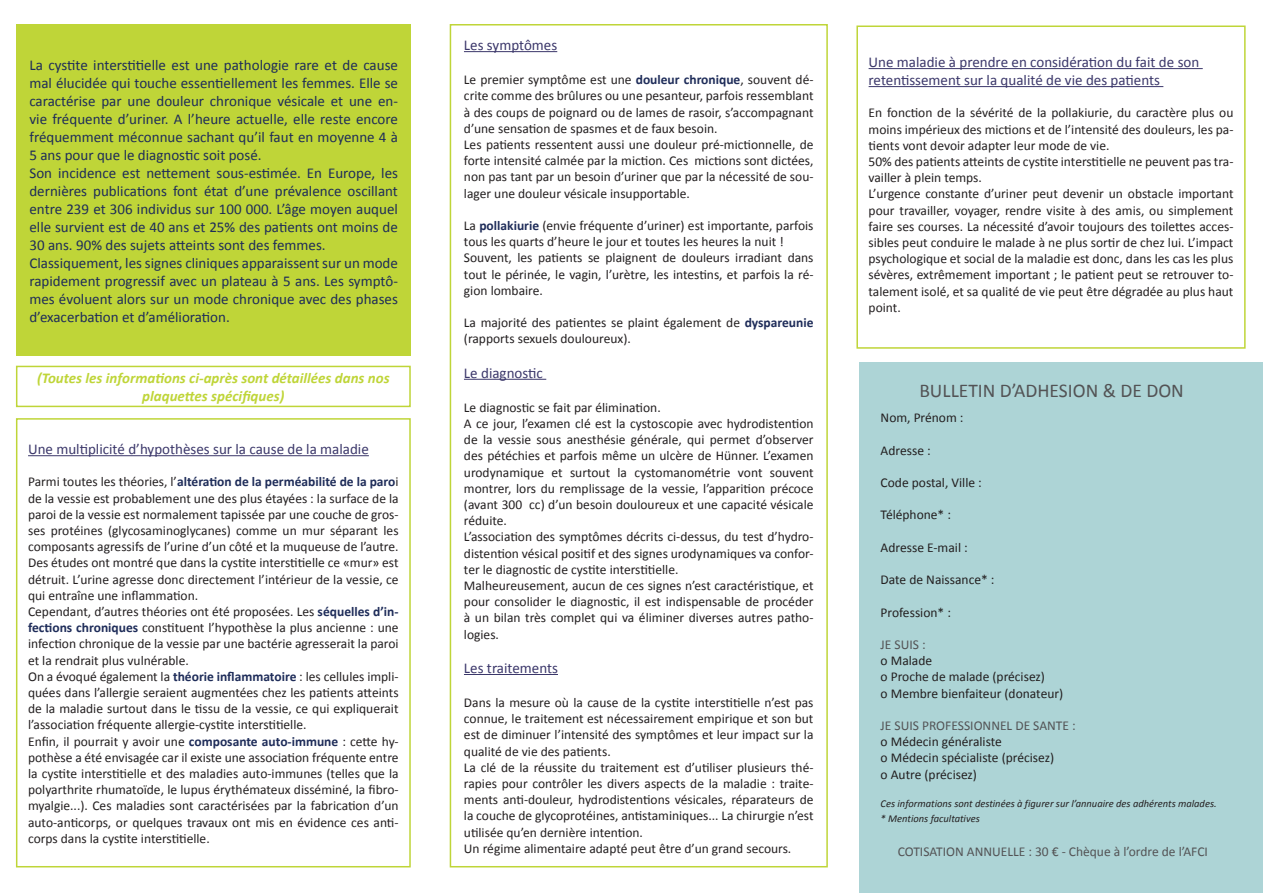
<style>
.page{position:relative;width:1263px;height:893px;background:#fff}
.page>*{position:absolute;margin:0;border:0;box-sizing:border-box;transform-origin:0 0}
.CADRE_general{font:19.5px "Calibri";color:#535355}
.CADRE_definition{font:15px/18px "Calibri";color:#1e2c59;text-align:justify}
.Sous-Titres{font:15px "Calibri";color:#3b376a}
.CADRE_general-2{font:15px "Calibri";color:#3b376a}
.CADRE_general-3{font:italic 700 15px "Calibri";color:#bfd538}
.CADRE_general-4{font:13.5px/16.2px "Calibri";color:#231f20;text-align:justify}
.CADRE_general-5{font:13.5px "Calibri";color:#535355}
.CADRE_general-6{font:italic 10.5px "Calibri";color:#231f20}
.s1{font-weight:700;color:#1e2c59}
</style>
<div class="page">
<div style="left:859px;top:362px;width:404px;height:531px;background:#add4d6"></div>
<div style="left:17px;top:25px;width:394px;height:331px;background:#bfd538"></div>
<hr style="left:28px;top:455px;width:341px;height:1px;background:#3b376a">
<div style="left:16px;top:418px;width:395px;height:449px;border:2px solid #bfd538"></div>
<div style="left:16px;top:366px;width:395px;height:41px;border:2px solid #bfd538"></div>
<hr style="left:464px;top:51px;width:93px;height:1px;background:#3b376a">
<hr style="left:464px;top:379px;width:82px;height:1px;background:#3b376a">
<hr style="left:464px;top:674px;width:94px;height:1px;background:#3b376a">
<div style="left:450px;top:24px;width:378px;height:843px;border:2px solid #bfd538"></div>
<hr style="left:868px;top:68px;width:335px;height:1px;background:#3b376a">
<hr style="left:868px;top:86px;width:295px;height:1px;background:#3b376a">
<div style="left:856px;top:26px;width:389px;height:323px;border:2px solid #bfd538"></div>
<p class="CADRE_definition" style="left:29px;top:55px;width:370px">La cystite interstitielle est une pathologie rare et de cause mal élucidée qui touche essentiellement les femmes. Elle se caractérise par une douleur chronique vésicale et une en&shy;vie fréquente d’uriner. A l’heure actuelle, elle reste encore fréquemment méconnue sachant qu’il faut en moyenne 4 à 5 ans pour que le diagnostic soit posé.</p>
<p class="CADRE_definition" style="left:29px;top:163px;width:370px">Son incidence est nettement sous-estimée. En Europe, les dernières publications font état d’une prévalence oscillant entre 239 et 306 individus sur 100 000. L’âge moyen auquel elle survient est de 40 ans et 25% des patients ont moins de 30 ans. 90% des sujets atteints sont des femmes.</p>
<p class="CADRE_definition" style="left:29px;top:253px;width:370px">Classiquement, les signes cliniques apparaissent sur un mode rapidement progressif avec un plateau à 5 ans. Les symptô&shy;mes évoluent alors sur un mode chronique avec des phases d’exacerbation et d’amélioration.</p>
<p class="CADRE_general-3" style="left:37px;top:369px;width:354px">(Toutes les informations ci-après sont détaillées dans nos</p>
<p class="CADRE_general-3" style="left:142px;top:387px;width:144px">plaquettes spécifiques)</p>
<p class="Sous-Titres" style="left:28px;top:440px;width:342px">Une multiplicité d’hypothèses sur la cause de la maladie</p>
<p class="CADRE_general-4" style="left:28px;top:473px;width:372px">Parmi toutes les théories, l’<span class="s1">altération de la perméabilité de la paro</span>i de la vessie est probablement une des plus étayées : la surface de la paroi de la vessie est normalement tapissée par une couche de gros&shy;ses protéines (glycosaminoglycanes) comme un mur séparant les composants agressifs de l’urine d’un côté et la muqueuse de l’autre.<br>Des études ont montré que dans la cystite interstitielle ce «mur» est détruit. L’urine agresse donc directement l’intérieur de la vessie, ce qui entraîne une inflammation.</p>
<p class="CADRE_general-4" style="left:28px;top:603px;width:372px">Cependant, d’autres théories ont été proposées. Les <span class="s1">séquelles d’in&shy;fections chroniques</span> constituent l’hypothèse la plus ancienne : une infection chronique de la vessie par une bactérie agresserait la paroi et la rendrait plus vulnérable.</p>
<p class="CADRE_general-4" style="left:28px;top:668px;width:372px">On a évoqué également la <span class="s1">théorie inflammatoire</span> : les cellules impli&shy;quées dans l’allergie seraient augmentées chez les patients atteints de la maladie surtout dans le tissu de la vessie, ce qui expliquerait l’association fréquente allergie-cystite interstitielle.</p>
<p class="CADRE_general-4" style="left:28px;top:732px;width:372px">Enfin, il pourrait y avoir une <span class="s1">composante auto-immune</span> : cette hy&shy;pothèse a été envisagée car il existe une association fréquente entre la cystite interstitielle et des maladies auto-immunes (telles que la polyarthrite rhumatoïde, le lupus érythémateux disséminé, la fibro&shy;myalgie...). Ces maladies sont caractérisées par la fabrication d’un auto-anticorps, or quelques travaux ont mis en évidence ces anti&shy;corps dans la cystite interstitielle.</p>
<p class="Sous-Titres" style="left:464px;top:36px;width:95px">Les symptômes</p>
<p class="CADRE_general-4" style="left:464px;top:71px;width:351px">Le premier symptôme est une <span class="s1">douleur chronique</span>, souvent dé&shy;crite comme des brûlures ou une pesanteur, parfois ressemblant à des coups de poignard ou de lames de rasoir, s’accompagnant d’une sensation de spasmes et de faux besoin.</p>
<p class="CADRE_general-4" style="left:464px;top:136px;width:351px">Les patients ressentent aussi une douleur pré-mictionnelle, de forte intensité calmée par la miction. Ces mictions sont dictées, non pas tant par un besoin d’uriner que par la nécessité de sou&shy;lager une douleur vésicale insupportable.</p>
<p class="CADRE_general-4" style="left:464px;top:217px;width:351px">La <span class="s1">pollakiurie</span> (envie fréquente d’uriner) est importante, parfois tous les quarts d’heure le jour et toutes les heures la nuit !</p>
<p class="CADRE_general-4" style="left:464px;top:249px;width:351px">Souvent, les patients se plaignent de douleurs irradiant dans tout le périnée, le vagin, l’urètre, les intestins, et parfois la ré&shy;gion lombaire.</p>
<p class="CADRE_general-4" style="left:464px;top:314px;width:351px">La majorité des patientes se plaint également de <span class="s1">dyspareunie </span>(rapports sexuels douloureux).</p>
<p class="Sous-Titres" style="left:464px;top:363px;width:80px">Le diagnostic</p>
<p class="CADRE_general-4" style="left:464px;top:399px;width:198px">Le diagnostic se fait par élimination.</p>
<p class="CADRE_general-4" style="left:464px;top:415px;width:351px">A ce jour, l’examen clé est la cystoscopie avec hydrodistention de la vessie sous anesthésie générale, qui permet d’observer des pétéchies et parfois même un ulcère de Hünner. L’examen urodynamique et surtout la cystomanométrie vont souvent montrer, lors du remplissage de la vessie, l’apparition précoce (avant 300 cc) d’un besoin douloureux et une capacité vésicale réduite.</p>
<p class="CADRE_general-4" style="left:464px;top:528px;width:351px">L’association des symptômes décrits ci-dessus, du test d’hydro&shy;distention vésical positif et des signes urodynamiques va confor&shy;ter le diagnostic de cystite interstitielle.</p>
<p class="CADRE_general-4" style="left:464px;top:577px;width:351px">Malheureusement, aucun de ces signes n’est caractéristique, et pour consolider le diagnostic, il est indispensable de procéder à un bilan très complet qui va éliminer diverses autres patho&shy;logies.</p>
<p class="Sous-Titres" style="left:464px;top:658px;width:96px">Les traitements</p>
<p class="CADRE_general-4" style="left:464px;top:694px;width:351px">Dans la mesure où la cause de la cystite interstitielle n’est pas connue, le traitement est nécessairement empirique et son but est de diminuer l’intensité des symptômes et leur impact sur la qualité de vie des patients.</p>
<p class="CADRE_general-4" style="left:464px;top:759px;width:351px">La clé de la réussite du traitement est d’utiliser plusieurs thé&shy;rapies pour contrôler les divers aspects de la maladie : traite&shy;ments anti-douleur, hydrodistentions vésicales, réparateurs de la couche de glycoprotéines, antistaminiques... La chirurgie n’est utilisée qu’en dernière intention.</p>
<p class="CADRE_general-4" style="left:464px;top:840px;width:329px">Un régime alimentaire adapté peut être d’un grand secours.</p>
<p class="CADRE_general-2" style="left:868px;top:53px;width:332px">Une maladie à prendre en considération du fait de son</p>
<p class="CADRE_general-2" style="left:868px;top:71px;width:293px">retentissement sur la qualité de vie des patients</p>
<p class="CADRE_general-4" style="left:868px;top:104px;width:366px">En fonction de la sévérité de la pollakiurie, du caractère plus ou moins impérieux des mictions et de l’intensité des douleurs, les pa&shy;tients vont devoir adapter leur mode de vie.</p>
<p class="CADRE_general-4" style="left:868px;top:153px;width:366px">50% des patients atteints de cystite interstitielle ne peuvent pas tra&shy;vailler à plein temps.</p>
<p class="CADRE_general-4" style="left:868px;top:185px;width:366px">L’urgence constante d’uriner peut devenir un obstacle important pour travailler, voyager, rendre visite à des amis, ou simplement faire ses courses. La nécessité d’avoir toujours des toilettes acces&shy;sibles peut conduire le malade à ne plus sortir de chez lui. L’impact psychologique et social de la maladie est donc, dans les cas les plus sévères, extrêmement important ; le patient peut se retrouver to&shy;talement isolé, et sa qualité de vie peut être dégradée au plus haut point.</p>
<p class="CADRE_general" style="left:919px;top:378px;width:266px">BULLETIN D’ADHESION &amp; DE DON</p>
<p class="CADRE_general-4" style="left:881px;top:409px;width:84px">Nom, Prénom :</p>
<p class="CADRE_general-4" style="left:881px;top:441px;width:52px">Adresse :</p>
<p class="CADRE_general-4" style="left:881px;top:474px;width:103px">Code postal, Ville :</p>
<p class="CADRE_general-4" style="left:881px;top:506px;width:72px">Téléphone* :</p>
<p class="CADRE_general-4" style="left:881px;top:539px;width:89px">Adresse E-mail :</p>
<p class="CADRE_general-4" style="left:881px;top:571px;width:115px">Date de Naissance* :</p>
<p class="CADRE_general-4" style="left:881px;top:603px;width:72px">Profession* :</p>
<p class="CADRE_general-5" style="left:881px;top:636px;width:47px">JE SUIS :</p>
<p class="CADRE_general-4" style="left:881px;top:652px;width:53px">o Malade</p>
<p class="CADRE_general-4" style="left:881px;top:668px;width:166px">o Proche de malade (précisez)</p>
<p class="CADRE_general-4" style="left:881px;top:684px;width:184px">o Membre bienfaiteur (donateur)</p>
<p class="CADRE_general-5" style="left:881px;top:717px;width:197px">JE SUIS PROFESSIONNEL DE SANTE :</p>
<p class="CADRE_general-4" style="left:881px;top:733px;width:123px">o Médecin généraliste</p>
<p class="CADRE_general-4" style="left:881px;top:749px;width:175px">o Médecin spécialiste (précisez)</p>
<p class="CADRE_general-4" style="left:881px;top:765px;width:98px">o Autre (précisez)</p>
<p class="CADRE_general-6" style="left:881px;top:797px;width:338px">Ces informations sont destinées à figurer sur l’annuaire des adhérents malades.</p>
<p class="CADRE_general-6" style="left:881px;top:812px;width:101px">* Mentions facultatives</p>
<p class="CADRE_general-5" style="left:898px;top:843px;width:312px">COTISATION ANNUELLE : 30 € - Chèque à l’ordre de l’AFCI</p>
</div>
